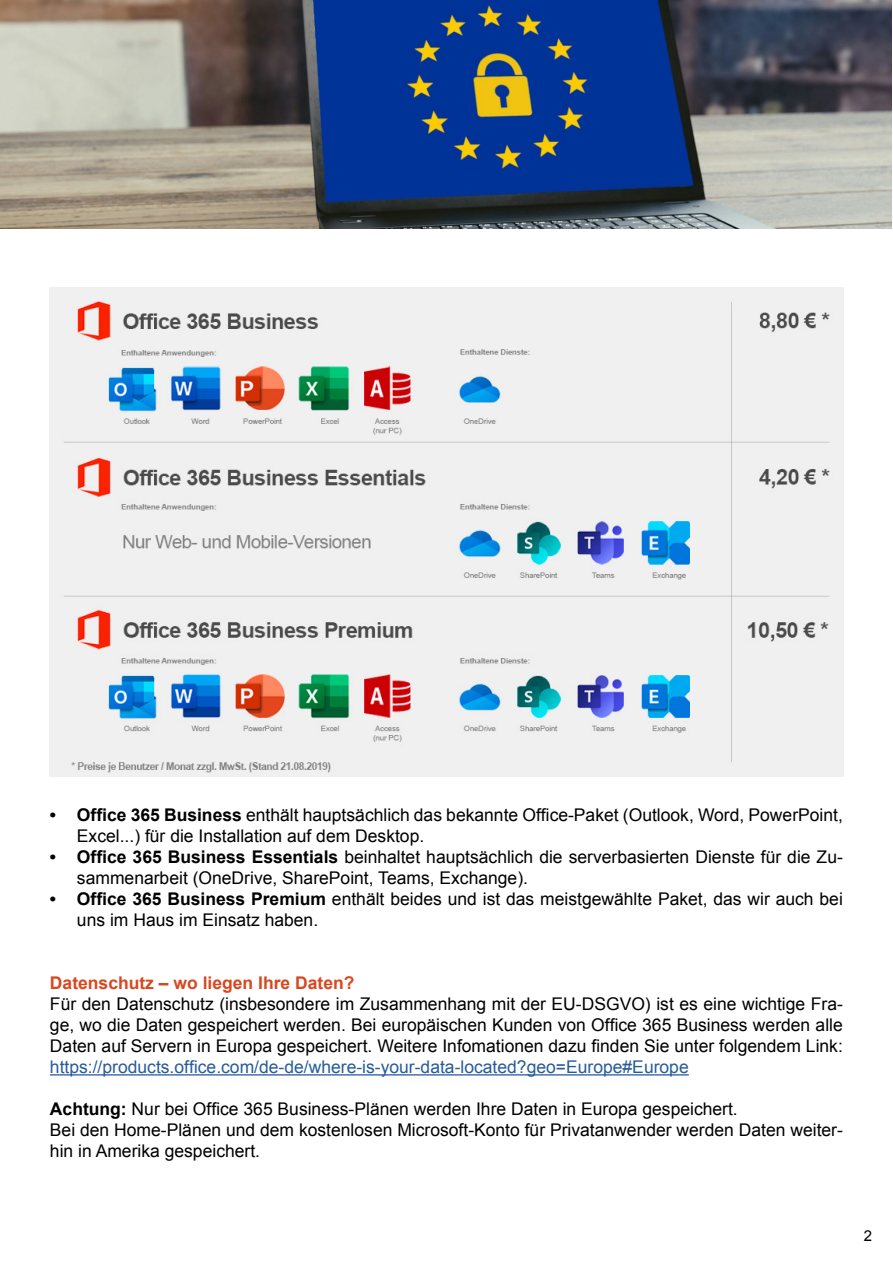
<style>
.page{position:relative;width:893px;height:1263px;background:#fff}
.page>*{position:absolute;margin:0;border:0;box-sizing:border-box;transform-origin:0 0}
.t1{font:17.55px/21px "Arial";color:#000}
.t2{font:17.55px "Arial";color:#275b9b}
.t3{font:700 17.55px "Arial";color:#d84820}
.t4{font:15px "Arial";color:#000}
.s1{font-weight:700}
</style>
<div class="page">
<hr style="left:50px;top:1074px;width:639px;height:1px;background:#275b9b">
<img style="left:50px;top:287px;width:793px;height:489px">
<img style="left:0;top:0;width:892px;height:229px">
<p class="t1" style="left:77px;top:804px;width:767px;text-indent:-27px"><span class="s1">• Office 365 Business</span> enthält hauptsächlich das bekannte Office-Paket (Outlook, Word, PowerPoint,<br>Excel...) für die Installation auf dem Desktop.</p>
<p class="t1" style="left:77px;top:846px;width:767px;text-indent:-27px"><span class="s1">• Office 365 Business Essentials</span> beinhaltet hauptsächlich die serverbasierten Dienste für die Zu&shy;sammenarbeit (OneDrive, SharePoint, Teams, Exchange).</p>
<p class="t1" style="left:77px;top:888px;width:767px;text-indent:-27px"><span class="s1">• Office 365 Business Premium</span> enthält beides und ist das meistgewählte Paket, das wir auch bei uns im Haus im Einsatz haben.</p>
<p class="t3" style="left:50px;top:971px;width:306px">Datenschutz – wo liegen Ihre Daten?</p>
<p class="t1" style="left:50px;top:993px;width:794px;text-align:justify">Für den Datenschutz (insbesondere im Zusammenhang mit der EU-DSGVO) ist es eine wichtige Fra&shy;ge, wo die Daten gespeichert werden. Bei europäischen Kunden von Office 365 Business werden alle Daten auf Servern in Europa gespeichert. Weitere Infomationen dazu finden Sie unter folgendem Link:</p>
<p class="t2" style="left:50px;top:1055px;width:640px">https://products.office.com/de-de/where-is-your-data-located?geo=Europe#Europe</p>
<p class="t1" style="left:50px;top:1098px;width:794px"><span class="s1">Achtung:</span> Nur bei Office 365 Business-Plänen werden Ihre Daten in Europa gespeichert.<br>Bei den Home-Plänen und dem kostenlosen Microsoft-Konto für Privatanwender werden Daten weiter&shy;hin in Amerika gespeichert.</p>
<p class="t4" style="left:864px;top:1225px;width:10px">2</p>
</div>
